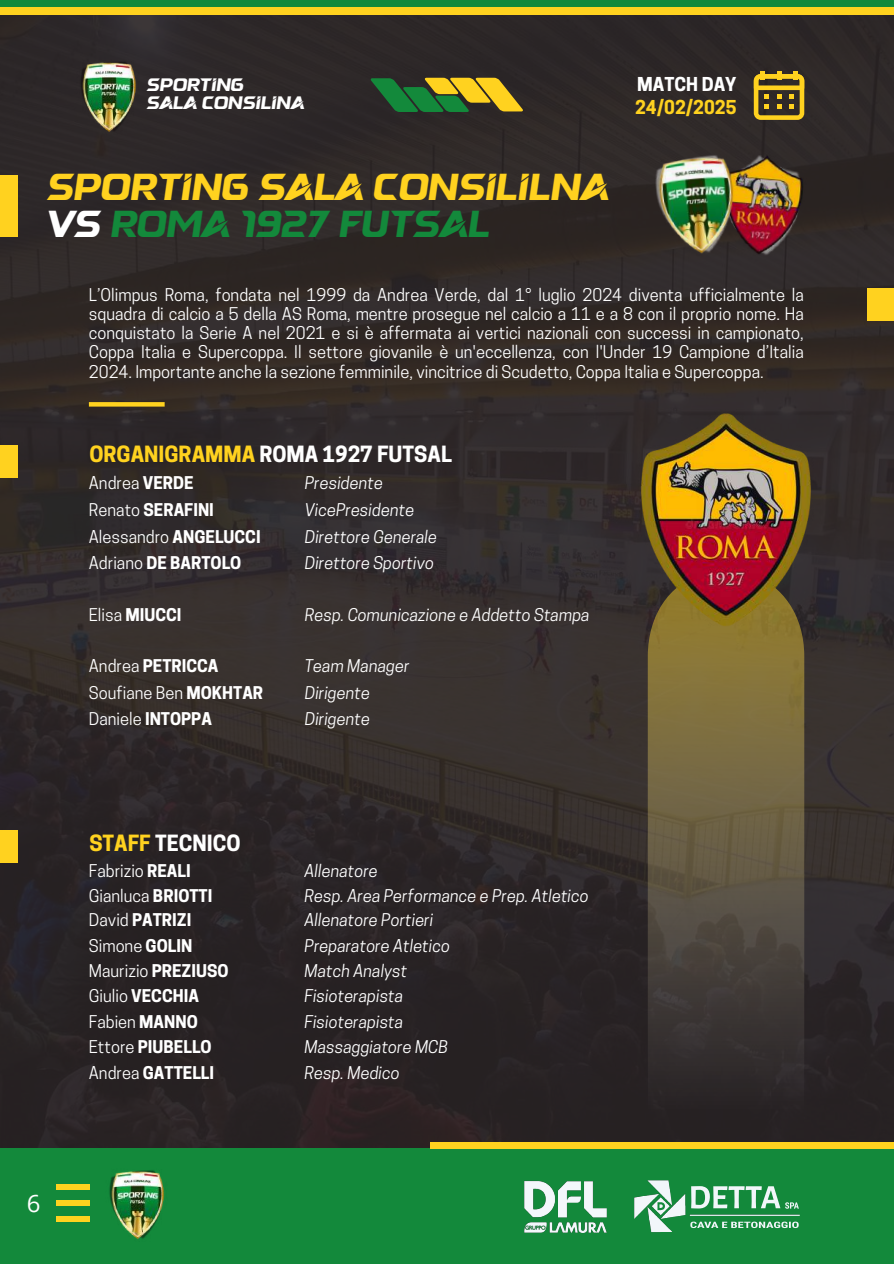
<style>
.page{position:relative;width:894px;height:1264px;background:#fff}
.page>*{position:absolute;margin:0;border:0;box-sizing:border-box;transform-origin:0 0}
.t1{font:37.5px/37.2px "Semakin";color:#ffd21f}
.t2{font:24px "Open Sans";color:#fff}
.t3{font:700 21px "Cooper Hewitt";color:#fff}
.t4{font:18px/18px "Semakin";color:#fff}
.t5{font:700 18px "Cooper Hewitt";color:#ffd21f}
.t6{font:700 18px "Cooper Hewitt";color:#fff}
.t7{font:16.5px/19.2px "Cooper Hewitt";color:#fff;text-align:justify}
.t8{font:italic 16.5px "Cooper Hewitt";color:#fff}
.t9{font:700 16.5px "Cooper Hewitt";color:#fff}
.s1{color:#fff}
.s2{color:#13893b}
.s3{color:#ffd21f}
.s4{font-weight:700}
.s5{font-weight:400}
</style>
<div class="page">
<img style="left:0;top:15px;width:893px;height:1133px">
<div style="left:867px;top:288px;width:26px;height:32px;background:#ffd21f"></div>
<svg style="left:89px;top:402px;width:76px;height:4px"></svg>
<svg style="left:647px;top:637px;width:157px;height:477px;background:#5d523b"></svg>
<img style="left:617px;top:404px;width:216px;height:233px">
<div style="left:0;top:445px;width:17px;height:32px;background:#ffd21f"></div>
<div style="left:0;top:830px;width:17px;height:32px;background:#ffd21f"></div>
<div style="left:0;top:1148px;width:893px;height:115px;background:#13893b"></div>
<div style="left:56px;top:1216px;width:34px;height:5px;background:#ffd21f"></div>
<div style="left:56px;top:1200px;width:34px;height:5px;background:#ffd21f"></div>
<div style="left:56px;top:1184px;width:34px;height:5px;background:#ffd21f"></div>
<svg style="left:702px;top:1226px;width:96px;height:1px"></svg>
<svg style="left:702px;top:1186px;width:77px;height:16px"></svg>
<img style="left:702px;top:1202px;width:98px;height:24px">
<img style="left:634px;top:1180px;width:68px;height:53px">
<img style="left:642px;top:1187px;width:32px;height:38px">
<img style="left:524px;top:1181px;width:83px;height:52px">
<div style="left:429px;top:1142px;width:464px;height:6px;background:#ffd21f"></div>
<img style="left:109px;top:1170px;width:56px;height:70px">
<div style="left:0;top:0;width:893px;height:15px;background:#ffd21f"></div>
<div style="left:0;top:0;width:893px;height:7px;background:#13893b"></div>
<svg style="left:370px;top:78px;width:153px;height:34px;background:#687e2a"></svg>
<div style="left:0;top:175px;width:17px;height:61px;background:#ffd21f"></div>
<img style="left:692px;top:136px;width:140px;height:140px">
<img style="left:647px;top:143px;width:100px;height:119px">
<img style="left:76px;top:54px;width:66px;height:81px">
<div style="left:760px;top:72px;width:5px;height:8px;background:#ffd21f"></div>
<div style="left:776px;top:72px;width:5px;height:8px;background:#ffd21f"></div>
<div style="left:792px;top:72px;width:5px;height:8px;background:#ffd21f"></div>
<svg style="left:753px;top:74px;width:51px;height:46px;background:#927a23"></svg>
<p class="t4" style="left:146px;top:77px;width:159px">SPORTING<br>SALA CONSILINA</p>
<p class="t6" style="left:637px;top:77px;width:101px">MATCH DAY</p>
<p class="t5" style="left:635px;top:101px;width:103px">24/02/2025</p>
<h1 class="t1" style="left:46px;top:172px;width:563px">SPORTING SALA CONSILILNA<br><span class="s1">VS</span> <span class="s2">ROMA 1927 FUTSAL</span></h1>
<p class="t7" style="left:89px;top:287px;width:716px">L’Olimpus Roma, fondata nel 1999 da Andrea Verde, dal 1° luglio 2024 diventa ufficialmente la squadra di calcio a 5 della AS Roma, mentre prosegue nel calcio a 11 e a 8 con il proprio nome. Ha conquistato la Serie A nel 2021 e si è affermata ai vertici nazionali con successi in campionato, Coppa Italia e Supercoppa. Il settore giovanile è un'eccellenza, con l'Under 19 Campione d’Italia 2024. Importante anche la sezione femminile, vincitrice di Scudetto, Coppa Italia e Supercoppa.</p>
<p class="t3" style="left:89px;top:446px;width:364px"><span class="s3">ORGANIGRAMMA</span> ROMA 1927 FUTSAL</p>
<p class="t7" style="left:89px;top:475px;width:106px">Andrea <span class="s4">VERDE</span></p>
<p class="t8" style="left:305px;top:476px;width:80px">Presidente</p>
<p class="t9" style="left:89px;top:503px;width:126px"><span class="s5">Renato</span> SERAFINI</p>
<p class="t8" style="left:305px;top:503px;width:111px">VicePresidente</p>
<p class="t7" style="left:89px;top:529px;width:173px">Alessandro <span class="s4">ANGELUCCI</span></p>
<p class="t8" style="left:305px;top:530px;width:134px">Direttore Generale</p>
<p class="t9" style="left:89px;top:556px;width:154px"><span class="s5">Adriano</span> DE BARTOLO</p>
<p class="t8" style="left:305px;top:556px;width:131px">Direttore Sportivo</p>
<p class="t9" style="left:89px;top:608px;width:94px"><span class="s5">Elisa</span> MIUCCI</p>
<p class="t8" style="left:305px;top:608px;width:286px">Resp. Comunicazione e Addetto Stampa</p>
<p class="t9" style="left:89px;top:660px;width:131px"><span class="s5">Andrea</span> PETRICCA</p>
<p class="t8" style="left:305px;top:660px;width:106px">Team Manager</p>
<p class="t7" style="left:89px;top:685px;width:176px">Soufiane Ben <span class="s4">MOKHTAR</span></p>
<p class="t8" style="left:305px;top:687px;width:67px">Dirigente</p>
<p class="t7" style="left:89px;top:711px;width:124px">Daniele <span class="s4">INTOPPA</span></p>
<p class="t8" style="left:305px;top:712px;width:67px">Dirigente</p>
<p class="t3" style="left:89px;top:835px;width:153px"><span class="s3">STAFF</span> TECNICO</p>
<h2 class="t2" style="left:27px;top:1186px;width:15px">6</h2>
<p class="t7" style="left:89px;top:863px;width:103px">Fabrizio <span class="s4">REALI</span></p>
<p class="t8" style="left:304px;top:864px;width:75px">Allenatore</p>
<p class="t7" style="left:89px;top:887px;width:125px">Gianluca <span class="s4">BRIOTTI</span></p>
<p class="t8" style="left:304px;top:889px;width:285px">Resp. Area Performance e Prep. Atletico</p>
<p class="t9" style="left:89px;top:913px;width:104px"><span class="s5">David</span> PATRIZI</p>
<p class="t8" style="left:304px;top:913px;width:130px">Allenatore Portieri</p>
<p class="t7" style="left:89px;top:938px;width:105px">Simone <span class="s4">GOLIN</span></p>
<p class="t8" style="left:304px;top:939px;width:147px">Preparatore Atletico</p>
<p class="t7" style="left:89px;top:963px;width:141px">Maurizio <span class="s4">PREZIUSO</span></p>
<p class="t8" style="left:304px;top:964px;width:104px">Match Analyst</p>
<p class="t9" style="left:89px;top:989px;width:111px"><span class="s5">Giulio</span> VECCHIA</p>
<p class="t8" style="left:304px;top:989px;width:100px">Fisioterapista</p>
<p class="t7" style="left:89px;top:1013px;width:110px">Fabien <span class="s4">MANNO</span></p>
<p class="t8" style="left:304px;top:1015px;width:100px">Fisioterapista</p>
<p class="t9" style="left:89px;top:1041px;width:124px"><span class="s5">Ettore</span> PIUBELLO</p>
<p class="t8" style="left:304px;top:1041px;width:145px">Massaggiatore MCB</p>
<p class="t9" style="left:89px;top:1066px;width:127px"><span class="s5">Andrea</span> GATTELLI</p>
<p class="t8" style="left:304px;top:1066px;width:97px">Resp. Medico</p>
</div>
